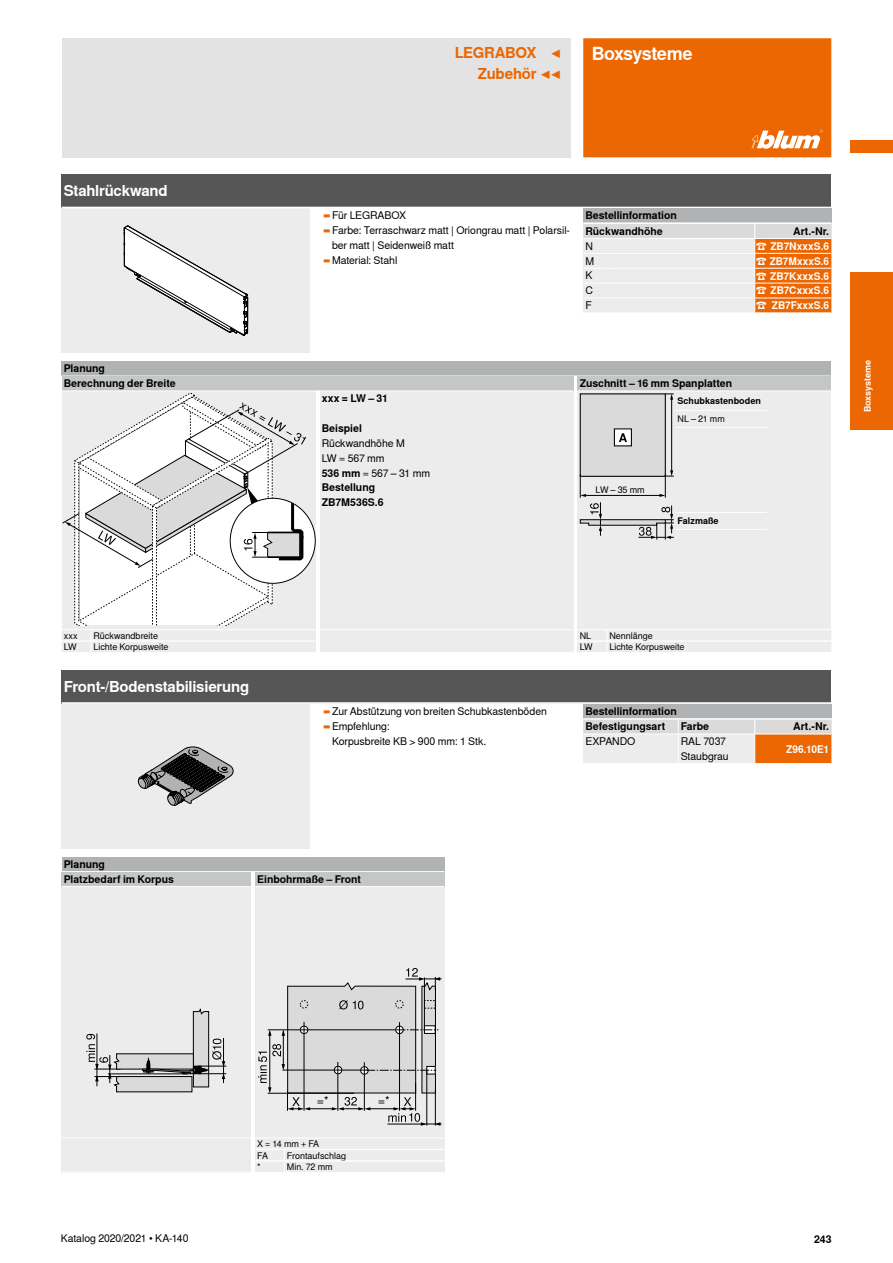
<style>
.page{position:relative;width:893px;height:1263px;background:#fff}
.page>*{position:absolute;margin:0;border:0;box-sizing:border-box;transform-origin:0 0}
.t1{font:700 18px "Nimbus Sans Global";letter-spacing:-.03em;color:#fff}
.t2{font:700 15px "Nimbus Sans Global";letter-spacing:-.015em;color:#fff}
.t3{font:700 15px "Nimbus Sans Global";letter-spacing:-.02em;color:#ec6602}
.t4{font:10.5px/14.9px "Nimbus Sans Global";letter-spacing:-.005em;color:#000}
.t5{font:700 10.5px "Nimbus Sans Global";letter-spacing:-.005em;color:#000}
.t6{font:700 10.5px "Nimbus Sans Global";color:#fff;scale:.89 1}
.t7{font:700 10.5px "Nimbus Sans Global";color:#fff}
.t8{font:9px/11.6px "Nimbus Sans Global";letter-spacing:-.005em;color:#000}
.t9{font:700 9px "Nimbus Sans Global";color:#000}
.t10{font:700 9px "Nimbus Sans Global";letter-spacing:-.005em;color:#fff}
.s1{color:#ec6602}
.s2{font-weight:700}
</style>
<div class="page">
<div style="left:62px;top:38px;width:508px;height:119px;background:#e3e3e3"></div>
<div style="left:62px;top:208px;width:248px;height:145px;background:#ececed"></div>
<div style="left:320px;top:391px;width:253px;height:238px;background:#ececed"></div>
<div style="left:578px;top:391px;width:253px;height:238px;background:#ececed"></div>
<div style="left:62px;top:704px;width:248px;height:144px;background:#ececed"></div>
<div style="left:62px;top:887px;width:189px;height:251px;background:#ececed"></div>
<div style="left:255px;top:887px;width:189px;height:251px;background:#ececed"></div>
<svg style="left:124px;top:225px;width:124px;height:111px"></svg>
<svg style="left:138px;top:746px;width:95px;height:60px"></svg>
<svg style="left:86px;top:1008px;width:140px;height:84px"></svg>
<svg style="left:258px;top:968px;width:184px;height:158px"></svg>
<div style="left:583px;top:38px;width:248px;height:119px;background:#ec6602"></div>
<div style="left:62px;top:174px;width:769px;height:33px;background:#565656"></div>
<div style="left:62px;top:670px;width:769px;height:33px;background:#565656"></div>
<hr style="left:62px;top:702px;width:769px;height:2px;background:#fff">
<div style="left:583px;top:208px;width:248px;height:15px;background:#b1b2b3"></div>
<div style="left:62px;top:361px;width:769px;height:15px;background:#b1b2b3"></div>
<div style="left:583px;top:704px;width:248px;height:14px;background:#b1b2b3"></div>
<div style="left:62px;top:857px;width:382px;height:14px;background:#b1b2b3"></div>
<svg style="left:583px;top:224px;width:248px;height:89px;background:#eacab3"></svg>
<svg style="left:583px;top:719px;width:248px;height:45px;background:#e7cdba"></svg>
<div style="left:62px;top:376px;width:511px;height:15px;background:#c5c6c6"></div>
<hr style="left:62px;top:391px;width:511px;height:1px;background:#fff">
<div style="left:578px;top:376px;width:253px;height:15px;background:#c5c6c6"></div>
<hr style="left:578px;top:391px;width:253px;height:1px;background:#fff">
<div style="left:62px;top:872px;width:189px;height:14px;background:#c5c6c6"></div>
<div style="left:255px;top:872px;width:189px;height:14px;background:#c5c6c6"></div>
<svg style="left:62px;top:394px;width:253px;height:258px"></svg>
<svg style="left:578px;top:630px;width:253px;height:22px;background:#ededee"></svg>
<div style="left:62px;top:1138px;width:189px;height:34px;background:#ececed"></div>
<hr style="left:62px;top:1138px;width:189px;height:1px;background:#fff">
<div style="left:255px;top:1138px;width:189px;height:11px;background:#ececed"></div>
<hr style="left:255px;top:1138px;width:189px;height:1px;background:#fff">
<svg style="left:255px;top:1150px;width:189px;height:22px;background:#ededee"></svg>
<svg style="left:580px;top:393px;width:94px;height:147px"></svg>
<hr style="left:675px;top:410px;width:92px;height:1px;background:#fff">
<hr style="left:675px;top:427px;width:92px;height:1px;background:#fff">
<hr style="left:675px;top:512px;width:92px;height:1px;background:#fff">
<hr style="left:675px;top:529px;width:92px;height:1px;background:#fff">
<div style="left:320px;top:630px;width:253px;height:22px;background:#ececed"></div>
<div style="left:850px;top:272px;width:43px;height:157px;background:#ec6602"></div>
<div style="left:850px;top:140px;width:43px;height:13px;background:#ec6602"></div>
<h2 class="t3" style="left:455px;top:44px;width:109px">LEGRABOX ◀</h2>
<h1 class="t1" style="left:592px;top:43px;width:102px">Boxsysteme</h1>
<h2 class="t3" style="left:478px;top:65px;width:86px">Zubehör ◀◀</h2>
<h2 class="t2" style="left:64px;top:182px;width:106px">Stahlrückwand</h2>
<p class="t5" style="left:64px;top:363px;width:43px">Planung</p>
<p class="t4" style="left:322px;top:208px;width:85px"><span class="s1">▬</span> Für LEGRABOX</p>
<p class="t4" style="left:322px;top:223px;width:249px"><span class="s1">▬</span> Farbe: Terraschwarz matt | Oriongrau matt | Polarsil-</p>
<p class="t4" style="left:332px;top:238px;width:123px">ber matt | Seidenweiß matt</p>
<p class="t4" style="left:322px;top:253px;width:76px"><span class="s1">▬</span> Material: Stahl</p>
<p class="t5" style="left:585px;top:209px;width:93px">Bestellinformation</p>
<p class="t5" style="left:585px;top:225px;width:79px">Rückwandhöhe</p>
<p class="t5" style="left:793px;top:225px;width:38px">Art.-Nr.</p>
<p class="t4" style="left:585px;top:239px;width:9px">N</p>
<p class="t6" style="left:756px;top:240px;width:84px">☎ ZB7NxxxS.6</p>
<p class="t4" style="left:585px;top:253px;width:10px">M</p>
<p class="t6" style="left:756px;top:255px;width:84px">☎ ZB7MxxxS.6</p>
<p class="t4" style="left:585px;top:268px;width:9px">K</p>
<p class="t6" style="left:756px;top:270px;width:84px">☎ ZB7KxxxS.6</p>
<p class="t4" style="left:585px;top:283px;width:9px">C</p>
<p class="t6" style="left:756px;top:285px;width:84px">☎ ZB7CxxxS.6</p>
<p class="t4" style="left:585px;top:298px;width:8px">F</p>
<p class="t6" style="left:756px;top:299px;width:84px">☎ ZB7FxxxS.6</p>
<p class="t5" style="left:64px;top:377px;width:114px">Berechnung der Breite</p>
<p class="t5" style="left:580px;top:377px;width:154px">Zuschnitt – 16 mm Spanplatten</p>
<p class="t5" style="left:322px;top:392px;width:68px">xxx = LW – 31</p>
<p class="t5" style="left:322px;top:422px;width:42px">Beispiel</p>
<p class="t4" style="left:322px;top:436px;width:110px">Rückwandhöhe M<br>LW = 567 mm<br><span class="s2">536 mm</span> = 567 – 31 mm<br><span class="s2">Bestellung<br>ZB7M536S.6</span></p>
<p class="t8" style="left:596px;top:484px;width:51px">LW – 35 mm</p>
<p class="t9" style="left:677px;top:396px;width:85px">Schubkastenboden</p>
<p class="t8" style="left:677px;top:413px;width:49px">NL – 21 mm</p>
<p class="t9" style="left:677px;top:515px;width:43px">Falzmaße</p>
<p class="t10" style="left:862px;top:412px;width:54px;rotate:-90deg">Boxsysteme</p>
<p class="t8" style="left:64px;top:630px;width:15px">xxx</p>
<p class="t8" style="left:93px;top:630px;width:66px">Rückwandbreite</p>
<p class="t8" style="left:64px;top:641px;width:14px">LW</p>
<p class="t8" style="left:93px;top:641px;width:77px">Lichte Korpusweite</p>
<h2 class="t2" style="left:64px;top:678px;width:187px">Front-/Bodenstabilisierung</h2>
<p class="t4" style="left:322px;top:704px;width:226px"><span class="s1">▬</span> Zur Abstützung von breiten Schubkastenböden</p>
<p class="t4" style="left:322px;top:719px;width:69px"><span class="s1">▬</span> Empfehlung:</p>
<p class="t4" style="left:332px;top:733px;width:156px">Korpusbreite KB &gt; 900 mm: 1 Stk.</p>
<p class="t8" style="left:580px;top:630px;width:13px">NL</p>
<p class="t8" style="left:609px;top:630px;width:45px">Nennlänge</p>
<p class="t8" style="left:580px;top:641px;width:14px">LW</p>
<p class="t8" style="left:609px;top:641px;width:77px">Lichte Korpusweite</p>
<p class="t5" style="left:585px;top:705px;width:93px">Bestellinformation</p>
<p class="t5" style="left:585px;top:721px;width:81px">Befestigungsart</p>
<p class="t5" style="left:681px;top:721px;width:30px">Farbe</p>
<p class="t5" style="left:793px;top:721px;width:38px">Art.-Nr.</p>
<p class="t4" style="left:585px;top:734px;width:51px">EXPANDO</p>
<p class="t4" style="left:681px;top:734px;width:50px">RAL 7037<br>Staubgrau</p>
<p class="t7" style="left:786px;top:743px;width:44px">Z96.10E1</p>
<p class="t5" style="left:64px;top:858px;width:43px">Planung</p>
<p class="t5" style="left:64px;top:873px;width:112px">Platzbedarf im Korpus</p>
<p class="t5" style="left:257px;top:873px;width:105px">Einbohrmaße – Front</p>
<p class="t4" style="left:61px;top:1231px;width:129px">Katalog 2020/2021 • KA-140</p>
<p class="t8" style="left:257px;top:1138px;width:64px">X = 14 mm + FA<br>FA</p>
<p class="t8" style="left:287px;top:1150px;width:61px">Frontaufschlag</p>
<p class="t8" style="left:257px;top:1161px;width:5px">*</p>
<p class="t8" style="left:287px;top:1161px;width:47px">Min. 72 mm</p>
<p class="t5" style="left:814px;top:1233px;width:19px">243</p>
</div>
